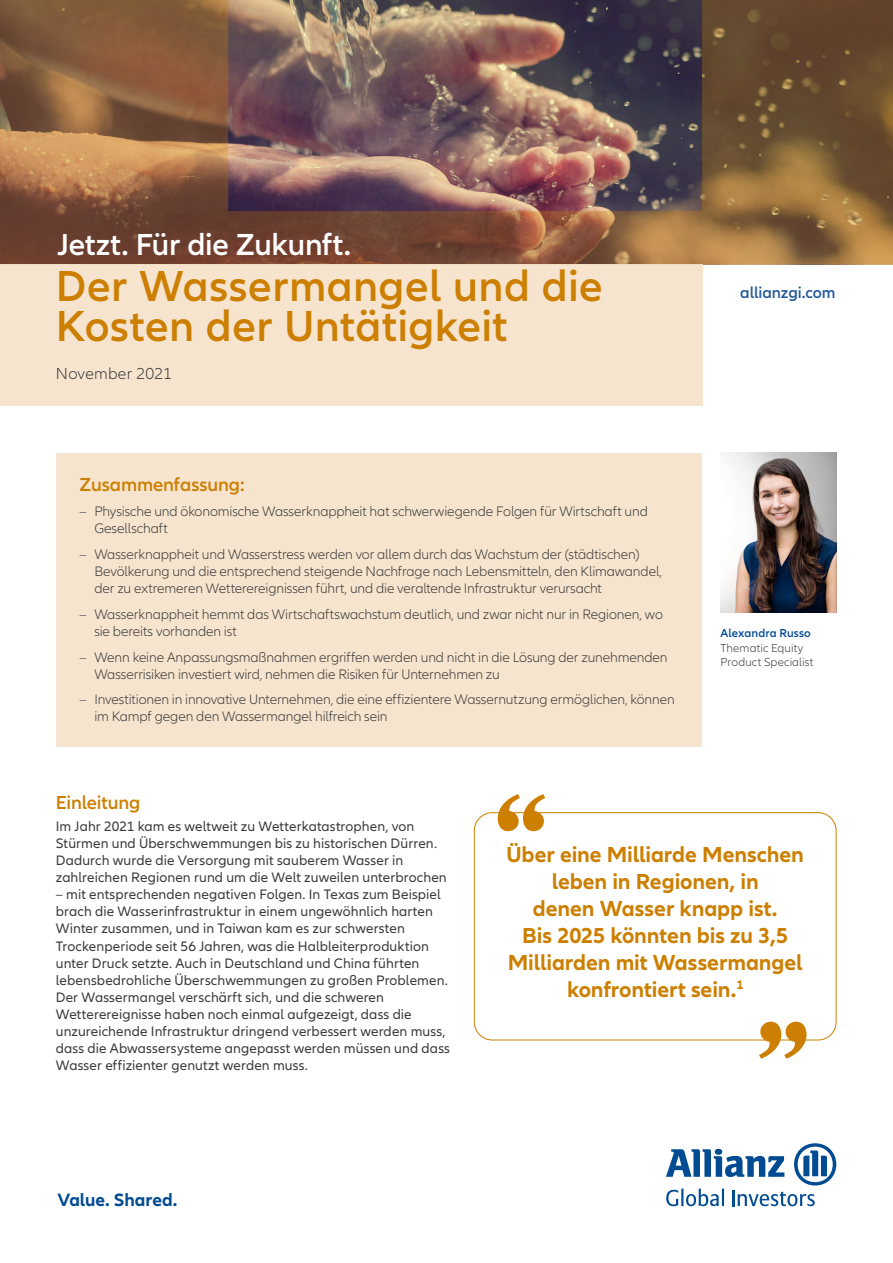
<style>
.page{position:relative;width:893px;height:1263px;background:#fff}
.page>*{position:absolute;margin:0;border:0;box-sizing:border-box;transform-origin:0 0}
.t1{font:600 45px/40.5px "Allianz Neo";letter-spacing:.01em;color:#cc7f00}
.t2{font:600 31.5px "Allianz Neo";letter-spacing:-.01em;color:#fff}
.t3{font:700 22.5px/27px "Allianz Neo";letter-spacing:-.005em;color:#cc7f00;text-align:center}
.t4{font:600 19.5px "Allianz Neo";letter-spacing:-.005em;color:#cc7f00}
.t5{font:700 18.45px "Allianz Neo";letter-spacing:-.005em;color:#004b92}
.t6{font:600 16.5px "Allianz Neo";letter-spacing:-.005em;color:#245a9c}
.t7{font:300 16.5px "Allianz Neo";letter-spacing:.01em;color:#3b3b3a}
.t8{font:14.25px/17.1px "Allianz Neo";letter-spacing:.01em;color:#3b3b3a}
.t9{font:300 14.25px/17.1px "Allianz Neo";letter-spacing:-.01em;color:#3b3b3a}
.t10{font:300 12px/14.4px "Allianz Neo";letter-spacing:.005em;color:#3b3b3a}
.t11{font:600 12px "Allianz Neo";letter-spacing:.01em;color:#004b92}
</style>
<div class="page">
<div style="left:57px;top:453px;width:645px;height:293px;background:#f6e4ce"></div>
<div style="left:474px;top:812px;width:362px;height:228px;border:1px solid #cc7f00;border-radius:18px"></div>
<svg style="left:759px;top:1022px;width:47px;height:37px"></svg>
<svg style="left:498px;top:794px;width:47px;height:37px"></svg>
<img style="left:721px;top:453px;width:115px;height:159px">
<div style="left:0;top:264px;width:702px;height:141px;background:#f6e4ce"></div>
<img style="left:0;top:0;width:893px;height:264px">
<svg style="left:666px;top:1143px;width:170px;height:63px"></svg>
<h2 class="t2" style="left:57px;top:227px;width:295px">Jetzt. Für die Zukunft.</h2>
<h1 class="t1" style="left:56px;top:267px;width:548px">Der Wassermangel und die<br>Kosten der Untätigkeit</h1>
<p class="t7" style="left:56px;top:364px;width:117px">November 2021</p>
<h3 class="t4" style="left:80px;top:473px;width:167px">Zusammenfassung:</h3>
<p class="t9" style="left:94px;top:503px;width:555px;text-indent:-15px">– Physische und ökonomische Wasserknappheit hat schwerwiegende Folgen für Wirtschaft und<br>Gesellschaft</p>
<p class="t9" style="left:94px;top:546px;width:569px;text-indent:-15px">– Wasserknappheit und Wasserstress werden vor allem durch das Wachstum der (städtischen)<br>Bevölkerung und die entsprechend steigende Nachfrage nach Lebensmitteln, den Klimawandel, der zu extremeren Wetterereignissen führt, und die veraltende Infrastruktur verursacht</p>
<p class="t9" style="left:94px;top:606px;width:570px;text-indent:-15px">– Wasserknappheit hemmt das Wirtschaftswachstum deutlich, und zwar nicht nur in Regionen, wo sie bereits vorhanden ist</p>
<p class="t9" style="left:94px;top:649px;width:575px;text-indent:-15px">– Wenn keine Anpassungsmaßnahmen ergriffen werden und nicht in die Lösung der zunehmenden<br>Wasserrisiken investiert wird, nehmen die Risiken für Unternehmen zu</p>
<p class="t9" style="left:94px;top:691px;width:582px;text-indent:-15px">– Investitionen in innovative Unternehmen, die eine effizientere Wassernutzung ermöglichen, können im Kampf gegen den Wassermangel hilfreich sein</p>
<p class="t6" style="left:740px;top:283px;width:97px">allianzgi.com</p>
<p class="t11" style="left:720px;top:626px;width:92px">Alexandra Russo</p>
<p class="t10" style="left:720px;top:641px;width:94px">Thematic Equity<br>Product Specialist</p>
<h3 class="t4" style="left:56px;top:791px;width:86px">Einleitung</h3>
<p class="t8" style="left:56px;top:818px;width:392px">Im Jahr 2021 kam es weltweit zu Wetterkatastrophen, von Stürmen und Überschwemmungen bis zu historischen Dürren.<br>Dadurch wurde die Versorgung mit sauberem Wasser in zahlreichen Regionen rund um die Welt zuweilen unterbrochen</p>
<p class="t8" style="left:56px;top:886px;width:396px">– mit entsprechenden negativen Folgen. In Texas zum Beispiel brach die Wasserinfrastruktur in einem ungewöhnlich harten Winter zusammen, und in Taiwan kam es zur schwersten Trockenperiode seit 56 Jahren, was die Halbleiterproduktion unter Druck setzte. Auch in Deutschland und China führten lebensbedrohliche Überschwemmungen zu großen Problemen.<br>Der Wassermangel verschärft sich, und die schweren Wetterereignisse haben noch einmal aufgezeigt, dass die unzureichende Infrastruktur dringend verbessert werden muss, dass die Abwassersysteme angepasst werden müssen und dass Wasser effizienter genutzt werden muss.</p>
<p class="t5" style="left:57px;top:1189px;width:122px">Value. Shared.</p>
<h3 class="t3" style="left:506px;top:841px;width:299px">Über eine Milliarde Menschen leben in Regionen, in<br>denen Wasser knapp ist.<br>Bis 2025 könnten bis zu 3,5<br>Milliarden mit Wassermangel konfrontiert sein.<sup>1</sup></h3>
</div>
